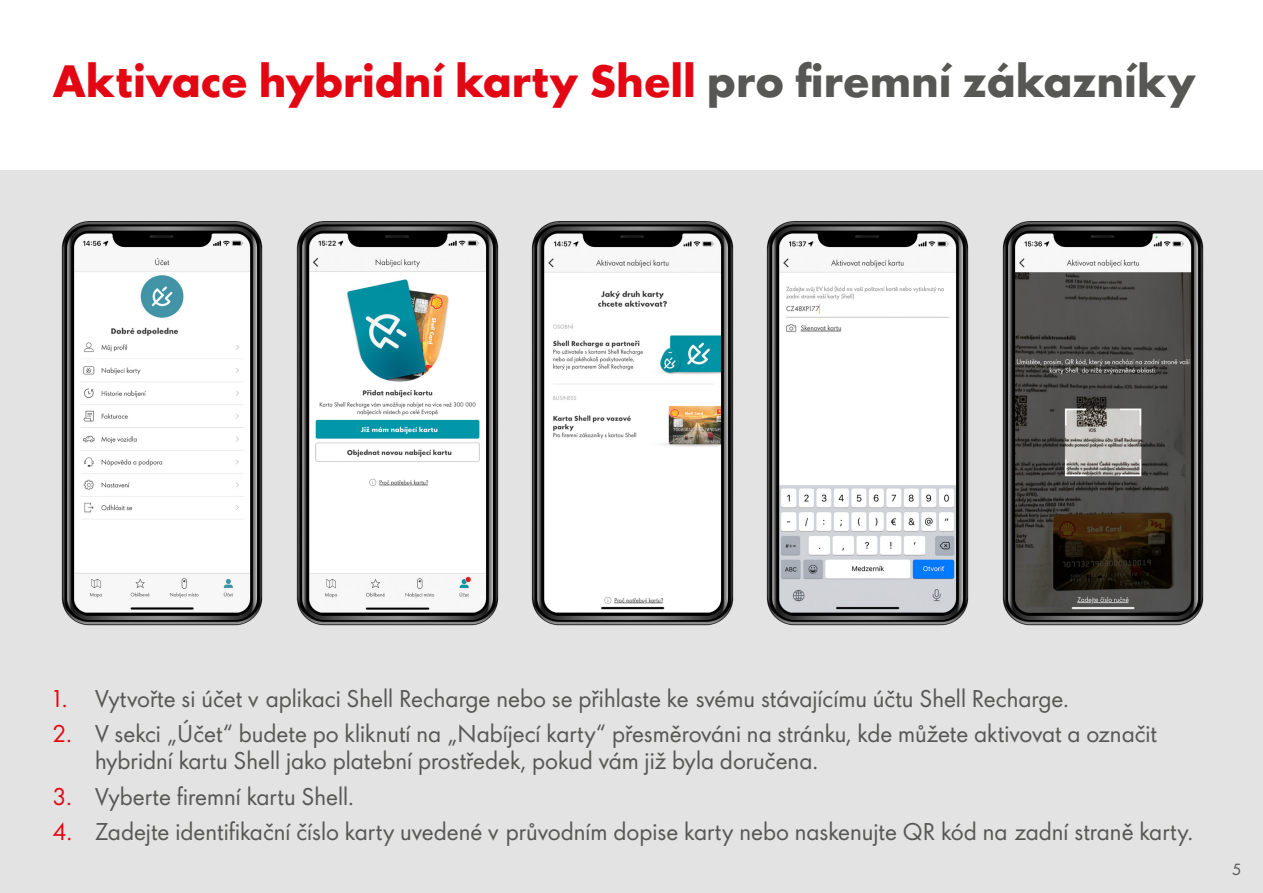
<style>
.page{position:relative;width:1263px;height:893px;background:#fff}
.page>*{position:absolute;margin:0;border:0;box-sizing:border-box;transform-origin:0 0}
.t1{font:700 42px "Shell";letter-spacing:-.005em;color:#e30613}
.t2{font:22.5px/27px "Shell";color:#575756}
.t3{font:15px "Shell";color:#575756}
.s1{color:#575756}
.s2{color:#e30613}
</style>
<div class="page">
<div style="left:0;top:170px;width:1263px;height:723px;background:#e3e3e3"></div>
<img style="left:61px;top:221px;width:202px;height:405px">
<img style="left:296px;top:221px;width:203px;height:405px">
<img style="left:531px;top:221px;width:203px;height:405px">
<img style="left:766px;top:221px;width:203px;height:405px">
<img style="left:1002px;top:221px;width:202px;height:405px">
<h1 class="t1" style="left:53px;top:46px;width:1145px">Aktivace hybridní karty Shell <span class="s1">pro firemní zákazníky</span></h1>
<p class="t2" style="left:53px;top:684px;width:1018px"><span class="s2">1.</span> Vytvořte si účet v aplikaci Shell Recharge nebo se přihlaste ke svému stávajícímu účtu Shell Recharge.</p>
<p class="t2" style="left:95px;top:719px;width:1063px;text-indent:-43px"><span class="s2">2.</span> V sekci „Účet“ budete po kliknutí na „Nabíjecí karty“ přesměrováni na stránku, kde můžete aktivovat a označit hybridní kartu Shell jako platební prostředek, pokud vám již byla doručena.</p>
<p class="t2" style="left:53px;top:782px;width:303px"><span class="s2">3.</span> Vyberte firemní kartu Shell.</p>
<p class="t2" style="left:53px;top:817px;width:1142px"><span class="s2">4.</span> Zadejte identifikační číslo karty uvedené v průvodním dopise karty nebo naskenujte QR kód na zadní straně karty.</p>
<p class="t3" style="left:1232px;top:857px;width:11px">5</p>
</div>
